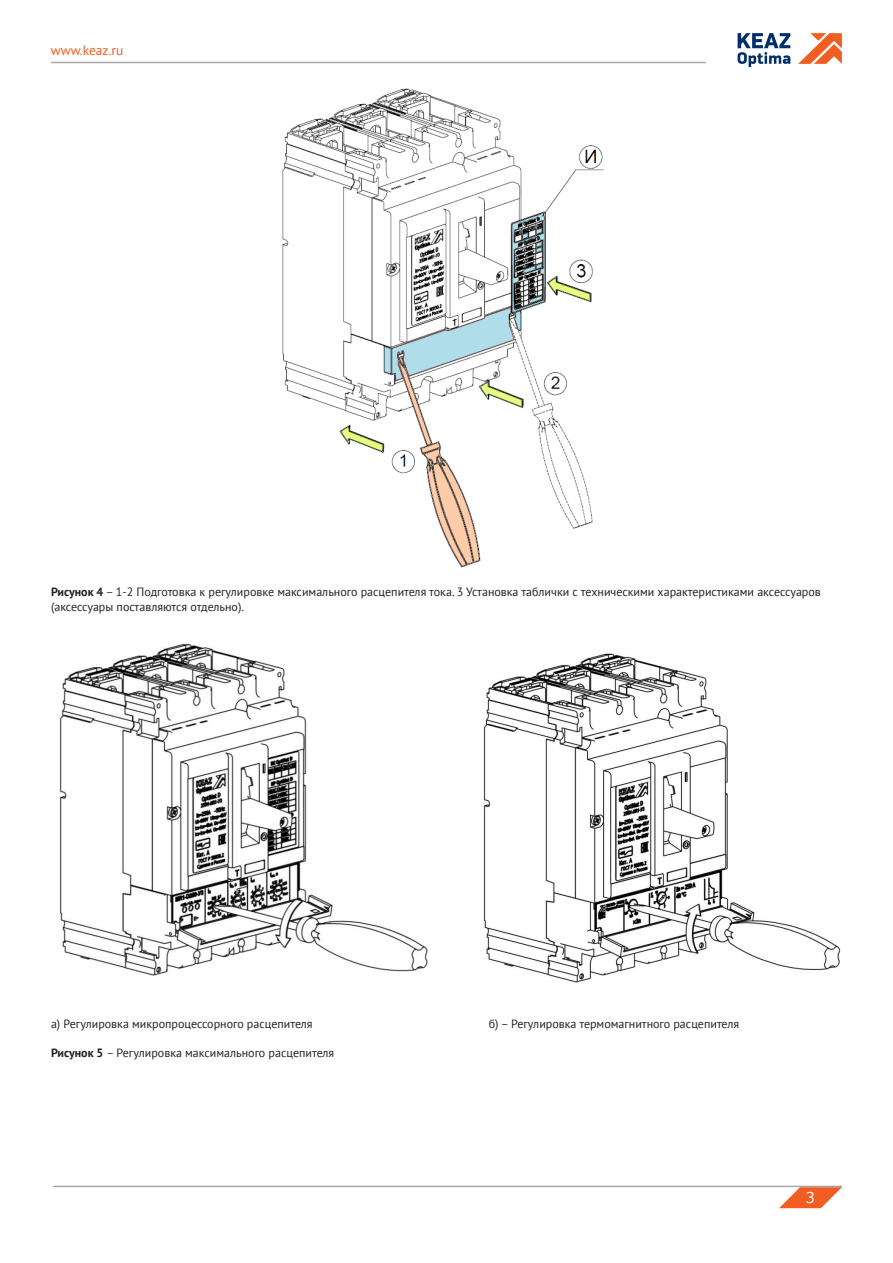
<style>
.page{position:relative;width:893px;height:1263px;background:#fff}
.page>*{position:absolute;margin:0;border:0;box-sizing:border-box;transform-origin:0 0}
.t1{font:15px "Verdana";color:#fff}
.t2{font:13.5px "PT Sans";color:#f25d21}
.t3{font:12px/14.4px "PT Sans";color:#231f20}
.s1{font-weight:700}
</style>
<div class="page">
<hr style="left:51px;top:62px;width:655px;height:1px;background:#a8a9ad">
<svg style="left:798px;top:33px;width:44px;height:31px"></svg>
<svg style="left:738px;top:33px;width:52px;height:34px"></svg>
<svg style="left:779px;top:1187px;width:63px;height:21px"></svg>
<hr style="left:53px;top:1186px;width:789px;height:1px;background:#a8a9ad">
<img style="left:282px;top:88px;width:322px;height:480px">
<img style="left:60px;top:643px;width:368px;height:333px">
<img style="left:483px;top:653px;width:358px;height:330px">
<p class="t2" style="left:51px;top:42px;width:74px">www.keaz.ru</p>
<p class="t3" style="left:51px;top:584px;width:771px"><span class="s1">Рисунок 4</span> – 1-2 Подготовка к регулировке максимального расцепителя тока. 3 Установка таблички с техническими характеристиками аксессуаров (аксессуары поставляются отдельно).</p>
<p class="t3" style="left:51px;top:1016px;width:263px">а) Регулировка микропроцессорного расцепителя</p>
<p class="t3" style="left:489px;top:1016px;width:252px">б) – Регулировка термомагнитного расцепителя</p>
<p class="t3" style="left:51px;top:1045px;width:285px"><span class="s1">Рисунок 5</span> – Регулировка максимального расцепителя</p>
<p class="t1" style="left:806px;top:1187px;width:11px">3</p>
</div>
